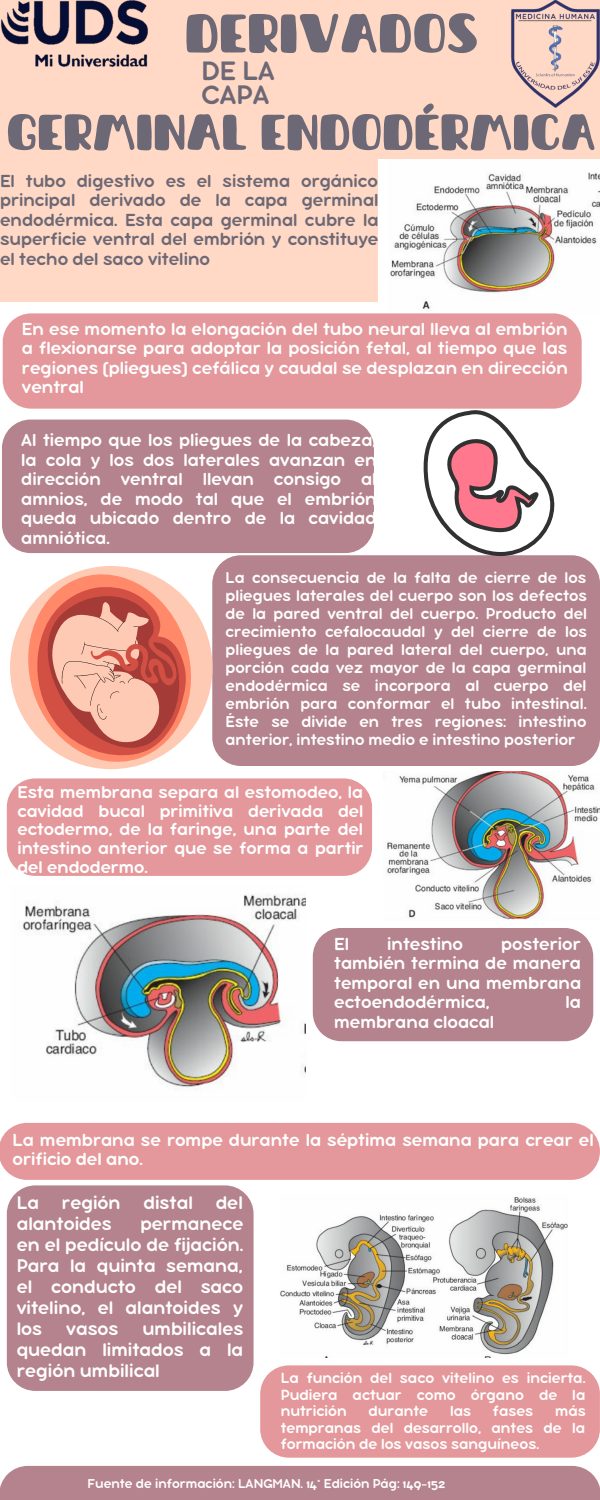
<style>
.page{position:relative;width:600px;height:1500px;background:#fff}
.page>*{position:absolute;margin:0;border:0;box-sizing:border-box;transform-origin:0 0}
.t1{font:55.8px "Cranberry";color:#6d6875}
.t2{font:51.7px "Cranberry";color:#6d6875}
.t3{font:29px/24px "Bubbleboddy Neue";color:#6d6875}
.t4{font:19.8px/21px "Bubbleboddy Neue";color:#fff}
.t5{font:19px/19.5px "Bubbleboddy Neue";color:#fff;text-align:justify}
.t6{font:19px/19.5px "Bubbleboddy Neue";color:#6d6875;text-align:justify}
.t7{font:18.6px/18.8px "Bubbleboddy Neue";color:#fff;text-align:justify}
.t8{font:17px/18px "Bubbleboddy Neue";color:#fff;text-align:justify}
.t9{font:16px/16.5px "Bubbleboddy Neue";color:#fff;text-align:justify}
.t10{font:14px "Bubbleboddy Neue";color:#fff}
</style>
<div class="page">
<div style="left:0;top:0;width:600px;height:302px;background:#ffd9c5"></div>
<div style="left:7px;top:1185px;width:247px;height:206px;background:#b5838d;border-radius:28px"></div>
<div style="left:260px;top:1365px;width:340px;height:93px;background:#e5989b"></div>
<div style="left:313px;top:928px;width:280px;height:113px;background:#b5838d"></div>
<div style="left:0;top:1466px;width:600px;height:34px;background:#b5838d"></div>
<div style="left:0;top:1123px;width:600px;height:57px;background:#e5989b"></div>
<img style="left:511px;top:0;width:89px;height:108px">
<img style="left:1px;top:0;width:147px;height:67px">
<img style="left:379px;top:160px;width:221px;height:149px">
<div style="left:3px;top:313px;width:579px;height:96px;background:#e5989b"></div>
<div style="left:2px;top:420px;width:372px;height:133px;background:#b5838d"></div>
<div style="left:212px;top:555px;width:388px;height:211px;background:#b5838d"></div>
<svg style="left:422px;top:408px;width:133px;height:148px"></svg>
<div style="left:10px;top:566px;width:203px;height:203px;background:#ffcab3;border-radius:50%"></div>
<svg style="left:18px;top:566px;width:184px;height:204px"></svg>
<svg style="left:29px;top:586px;width:160px;height:172px"></svg>
<div style="left:7px;top:778px;width:365px;height:98px;background:#e5989b"></div>
<img style="left:387px;top:772px;width:213px;height:148px">
<img style="left:23px;top:894px;width:283px;height:195px">
<img style="left:280px;top:1197px;width:288px;height:161px">
<h1 class="t1" style="left:185px;top:8px;width:295px">DERIVADOS</h1>
<h3 class="t3" style="left:201px;top:61px;width:75px">DE LA<br>CAPA</h3>
<h2 class="t2" style="left:6px;top:109px;width:591px">GERMINAL ENDODÉRMICA</h2>
<p class="t6" style="left:0;top:173px;width:380px">El tubo digestivo es el sistema orgánico principal derivado de la capa germinal endodérmica. Esta capa germinal cubre la superficie ventral del embrión y constituye el techo del saco vitelino</p>
<p class="t5" style="left:22px;top:321px;width:547px">En ese momento la elongación del tubo neural lleva al embrión a flexionarse para adoptar la posición fetal, al tiempo que las regiones (pliegues) cefálica y caudal se desplazan en dirección ventral</p>
<p class="t5" style="left:21px;top:432px;width:357px">Al tiempo que los pliegues de la cabeza, la cola y los dos laterales avanzan en dirección ventral llevan consigo al amnios, de modo tal que el embrión queda ubicado dentro de la cavidad amniótica.</p>
<p class="t8" style="left:226px;top:570px;width:363px">La consecuencia de la falta de cierre de los pliegues laterales del cuerpo son los defectos de la pared ventral del cuerpo. Producto del crecimiento cefalocaudal y del cierre de los pliegues de la pared lateral del cuerpo, una porción cada vez mayor de la capa germinal endodérmica se incorpora al cuerpo del embrión para conformar el tubo intestinal.<br>Éste se divide en tres regiones: intestino anterior, intestino medio e intestino posterior</p>
<p class="t7" style="left:17px;top:784px;width:348px">Esta membrana separa al estomodeo, la cavidad bucal primitiva derivada del ectodermo, de la faringe, una parte del intestino anterior que se forma a partir del endodermo.</p>
<p class="t5" style="left:334px;top:935px;width:249px;text-indent:167px">posterior también termina de manera temporal en una membrana ectoendodérmica,</p>
<p class="t5" style="left:334px;top:935px;width:16px">El</p>
<p class="t5" style="left:387px;top:935px;width:78px">intestino</p>
<p class="t5" style="left:565px;top:994px;width:17px">la</p>
<p class="t5" style="left:334px;top:1013px;width:162px">membrana cloacal</p>
<p class="t5" style="left:12px;top:1131px;width:583px">La membrana se rompe durante la séptima semana para crear el orificio del ano.</p>
<p class="t4" style="left:17px;top:1194px;width:228px">La región distal del alantoides</p>
<p class="t4" style="left:17px;top:1215px;width:228px;text-align:justify;text-indent:124px">permanece en el pedículo de fijación.<br>Para la quinta semana, el conducto del saco vitelino, el alantoides y los vasos umbilicales quedan limitados a la región umbilical</p>
<p class="t9" style="left:281px;top:1371px;width:306px">La función del saco vitelino es incierta.<br>Pudiera actuar como órgano de la nutrición</p>
<p class="t9" style="left:281px;top:1404px;width:306px;text-indent:274px">más tempranas del desarrollo, antes de la formación de los vasos sanguíneos.</p>
<p class="t9" style="left:369px;top:1404px;width:61px">durante</p>
<p class="t9" style="left:450px;top:1404px;width:23px">las</p>
<p class="t9" style="left:493px;top:1404px;width:42px">fases</p>
<p class="t10" style="left:88px;top:1479px;width:360px">Fuente de información: LANGMAN. 14° Edición Pág: 149-152</p>
</div>
